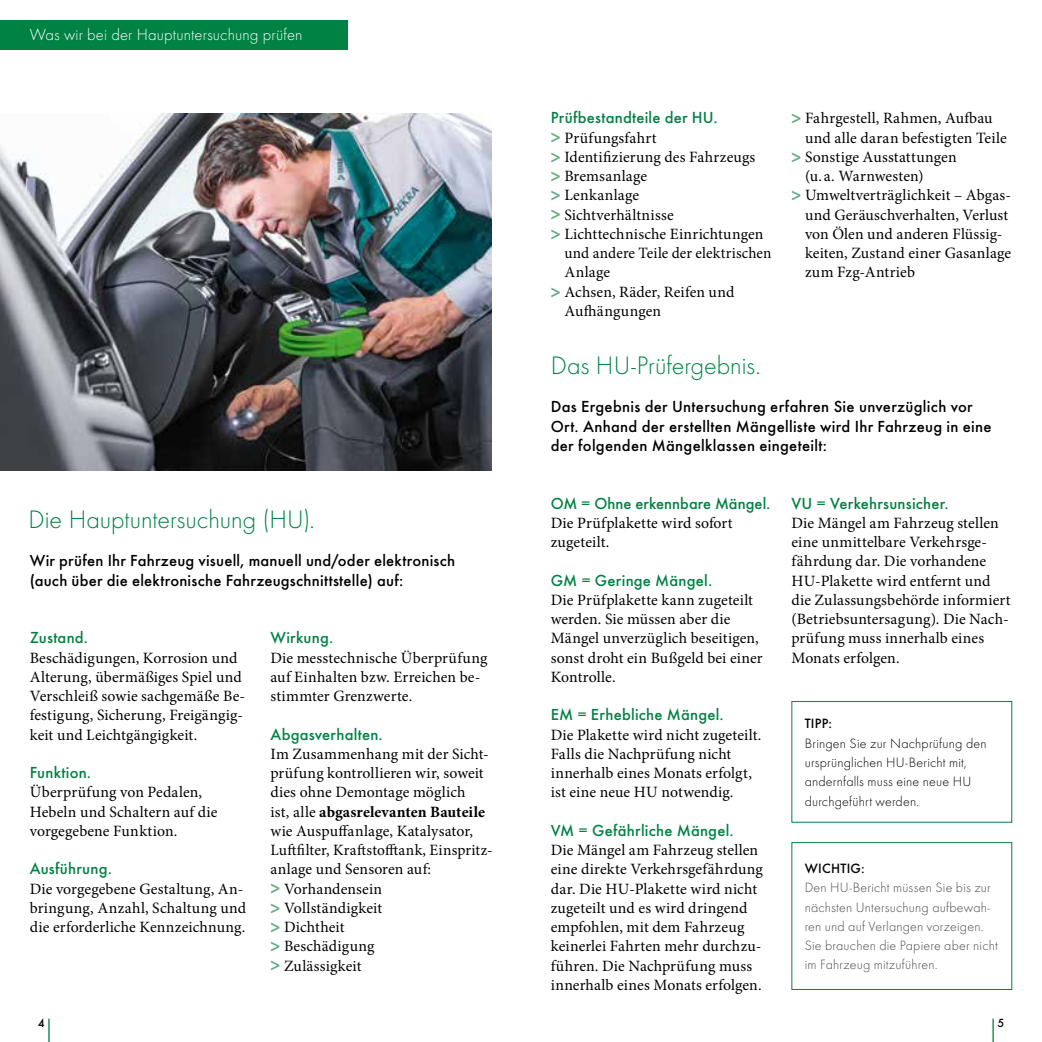
<style>
.page{position:relative;width:1042px;height:1042px;background:#fff}
.page>*{position:absolute;margin:0;border:0;box-sizing:border-box;transform-origin:0 0}
.t1{font:300 26.25px "Futura";letter-spacing:-.005em;color:#008244}
.t2{font:500 16.62px/19.2px "Futura";letter-spacing:.015em;color:#000}
.t3{font:500 16.62px "Futura";letter-spacing:.015em;color:#008244}
.t4{font:300 16.62px "Futura";letter-spacing:.01em;color:#fff}
.t5{font:15.75px/19.2px "Minion Pro";letter-spacing:.005em;color:#000}
.t6{font:15.75px "Minion Pro";letter-spacing:.025em;color:#000}
.t7{font:300 14px/19.2px "Futura";letter-spacing:.015em;color:#4a4a49}
.t8{font:300 14px/19.2px "Futura";letter-spacing:.015em;color:#000}
.t9{font:500 14px "Futura";letter-spacing:.02em;color:#000}
.t10{font:500 12.25px "Futura";color:#000}
.s1{font-weight:700}
.s2{font-family:"Futura";font-weight:500;font-size:19.25px;color:#65ad85}
</style>
<div class="page">
<hr style="left:992px;top:1018px;width:2px;height:24px;background:#008244">
<hr style="left:48px;top:1018px;width:2px;height:24px;background:#008244">
<div style="left:0;top:20px;width:347px;height:30px;background:#008244"></div>
<div style="left:791px;top:842px;width:221px;height:148px;border:1px solid #008244"></div>
<div style="left:791px;top:701px;width:221px;height:121px;border:1px solid #008244"></div>
<img style="left:0;top:113px;width:491px;height:357px">
<p class="t4" style="left:30px;top:24px;width:274px">Was wir bei der Hauptuntersuchung prüfen</p>
<h1 class="t1" style="left:29px;top:502px;width:288px">Die Hauptuntersuchung (HU).</h1>
<p class="t2" style="left:30px;top:550px;width:427px">Wir prüfen Ihr Fahrzeug visuell, manuell und/oder elektronisch (auch über die elektronische Fahrzeugschnittstelle) auf:</p>
<p class="t3" style="left:30px;top:625px;width:60px">Zustand.</p>
<p class="t5" style="left:30px;top:648px;width:215px">Beschädigungen, Korrosion und<br>Alterung, übermäßiges Spiel und<br>Verschleiß sowie sachgemäße Be&shy;festigung, Sicherung, Freigängig&shy;keit und Leichtgängigkeit.</p>
<p class="t3" style="left:30px;top:760px;width:63px">Funktion.</p>
<p class="t5" style="left:30px;top:783px;width:189px">Überprüfung von Pedalen,<br>Hebeln und Schaltern auf die vorgegebene Funktion.</p>
<p class="t3" style="left:30px;top:856px;width:84px">Ausführung.</p>
<p class="t5" style="left:30px;top:879px;width:218px">Die vorgegebene Gestaltung, An&shy;bringung, Anzahl, Schaltung und die erforderliche Kennzeichnung.</p>
<p class="t3" style="left:270px;top:625px;width:64px">Wirkung.</p>
<p class="t5" style="left:270px;top:648px;width:218px">Die messtechnische Überprüfung auf Einhalten bzw. Erreichen be&shy;stimmter Grenzwerte.</p>
<p class="t3" style="left:270px;top:721px;width:114px">Abgasverhalten.</p>
<p class="t5" style="left:270px;top:744px;width:224px">Im Zusammenhang mit der Sicht&shy;prüfung kontrollieren wir, soweit dies ohne Demontage möglich<br>ist, alle <span class="s1">abgasrelevanten Bauteile </span>wie Auspuffanlage, Katalysator,<br>Luftfilter, Kraftstofftank, Einspritz&shy;anlage und Sensoren auf:<br><span class="s2">&gt;</span> Vorhandensein<br><span class="s2">&gt;</span> Vollständigkeit<br><span class="s2">&gt;</span> Dichtheit<br><span class="s2">&gt;</span> Beschädigung<br><span class="s2">&gt;</span> Zulässigkeit</p>
<p class="t3" style="left:551px;top:105px;width:169px">Prüfbestandteile der HU.</p>
<p class="t6" style="left:551px;top:127px;width:107px"><span class="s2">&gt;</span> Prüfungsfahrt</p>
<p class="t5" style="left:551px;top:147px;width:206px"><span class="s2">&gt;</span> Identifizierung des Fahrzeugs</p>
<p class="t5" style="left:551px;top:167px;width:98px"><span class="s2">&gt;</span> Bremsanlage</p>
<p class="t6" style="left:551px;top:185px;width:90px"><span class="s2">&gt;</span> Lenkanlage</p>
<p class="t5" style="left:551px;top:205px;width:124px"><span class="s2">&gt;</span> Sichtverhältnisse</p>
<p class="t5" style="left:551px;top:224px;width:214px"><span class="s2">&gt;</span> Lichttechnische Einrichtungen</p>
<p class="t5" style="left:564px;top:244px;width:209px">und andere Teile der elektrischen</p>
<p class="t5" style="left:564px;top:263px;width:47px">Anlage</p>
<p class="t5" style="left:551px;top:282px;width:185px"><span class="s2">&gt;</span> Achsen, Räder, Reifen und</p>
<p class="t5" style="left:564px;top:301px;width:98px">Aufhängungen</p>
<h1 class="t1" style="left:551px;top:348px;width:211px">Das HU-Prüfergebnis.</h1>
<p class="t5" style="left:791px;top:109px;width:203px"><span class="s2">&gt;</span> Fahrgestell, Rahmen, Aufbau</p>
<p class="t5" style="left:805px;top:128px;width:203px">und alle daran befestigten Teile</p>
<p class="t5" style="left:791px;top:147px;width:167px"><span class="s2">&gt;</span> Sonstige Ausstattungen</p>
<p class="t5" style="left:805px;top:167px;width:120px">(u. a. Warnwesten)</p>
<p class="t5" style="left:791px;top:186px;width:221px"><span class="s2">&gt;</span> Umweltverträglichkeit – Abgas-</p>
<p class="t5" style="left:805px;top:205px;width:205px">und Geräuschverhalten, Verlust</p>
<p class="t5" style="left:805px;top:224px;width:199px">von Ölen und anderen Flüssig-</p>
<p class="t5" style="left:805px;top:244px;width:208px">keiten, Zustand einer Gasanlage</p>
<p class="t5" style="left:805px;top:263px;width:111px">zum Fzg-Antrieb</p>
<p class="t2" style="left:551px;top:396px;width:442px">Das Ergebnis der Untersuchung erfahren Sie unverzüglich vor<br>Ort. Anhand der erstellten Mängelliste wird Ihr Fahrzeug in eine der folgenden Mängelklassen eingeteilt:</p>
<p class="t3" style="left:551px;top:490px;width:221px">OM = Ohne erkennbare Mängel.</p>
<p class="t5" style="left:551px;top:513px;width:183px">Die Prüfplakette wird sofort zugeteilt.</p>
<p class="t3" style="left:551px;top:567px;width:163px">GM = Geringe Mängel.</p>
<p class="t5" style="left:551px;top:590px;width:213px">Die Prüfplakette kann zugeteilt werden. Sie müssen aber die<br>Mängel unverzüglich beseitigen, sonst droht ein Bußgeld bei einer<br>Kontrolle.</p>
<p class="t3" style="left:551px;top:702px;width:174px">EM = Erhebliche Mängel.</p>
<p class="t5" style="left:551px;top:725px;width:212px">Die Plakette wird nicht zugeteilt.<br>Falls die Nachprüfung nicht innerhalb eines Monats erfolgt, ist eine neue HU notwendig.</p>
<p class="t3" style="left:551px;top:818px;width:184px">VM = Gefährliche Mängel.</p>
<p class="t5" style="left:551px;top:840px;width:214px">Die Mängel am Fahrzeug stellen eine direkte Verkehrsgefährdung dar. Die HU-Plakette wird nicht zugeteilt und es wird dringend empfohlen, mit dem Fahrzeug keinerlei Fahrten mehr durchzu&shy;führen. Die Nachprüfung muss innerhalb eines Monats erfolgen.</p>
<p class="t3" style="left:791px;top:490px;width:159px">VU = Verkehrsunsicher.</p>
<p class="t5" style="left:791px;top:513px;width:221px">Die Mängel am Fahrzeug stellen eine unmittelbare Verkehrsge&shy;fährdung dar. Die vorhandene<br>HU-Plakette wird entfernt und die Zulassungsbehörde informiert (Betriebsuntersagung). Die Nach&shy;prüfung muss innerhalb eines<br>Monats erfolgen.</p>
<p class="t9" style="left:804px;top:713px;width:29px">TIPP:</p>
<p class="t8" style="left:804px;top:733px;width:183px">Bringen Sie zur Nachprüfung den ursprünglichen HU-Bericht mit, andernfalls muss eine neue HU durchgeführt werden.</p>
<p class="t9" style="left:804px;top:858px;width:62px">WICHTIG:</p>
<p class="t7" style="left:804px;top:877px;width:195px">Den HU-Bericht müssen Sie bis zur nächsten Untersuchung aufbewah&shy;ren und auf Verlangen vorzeigen.<br>Sie brauchen die Papiere aber nicht im Fahrzeug mitzuführen.</p>
<p class="t10" style="left:38px;top:1014px;width:8px">4</p>
<p class="t10" style="left:997px;top:1014px;width:8px">5</p>
</div>
